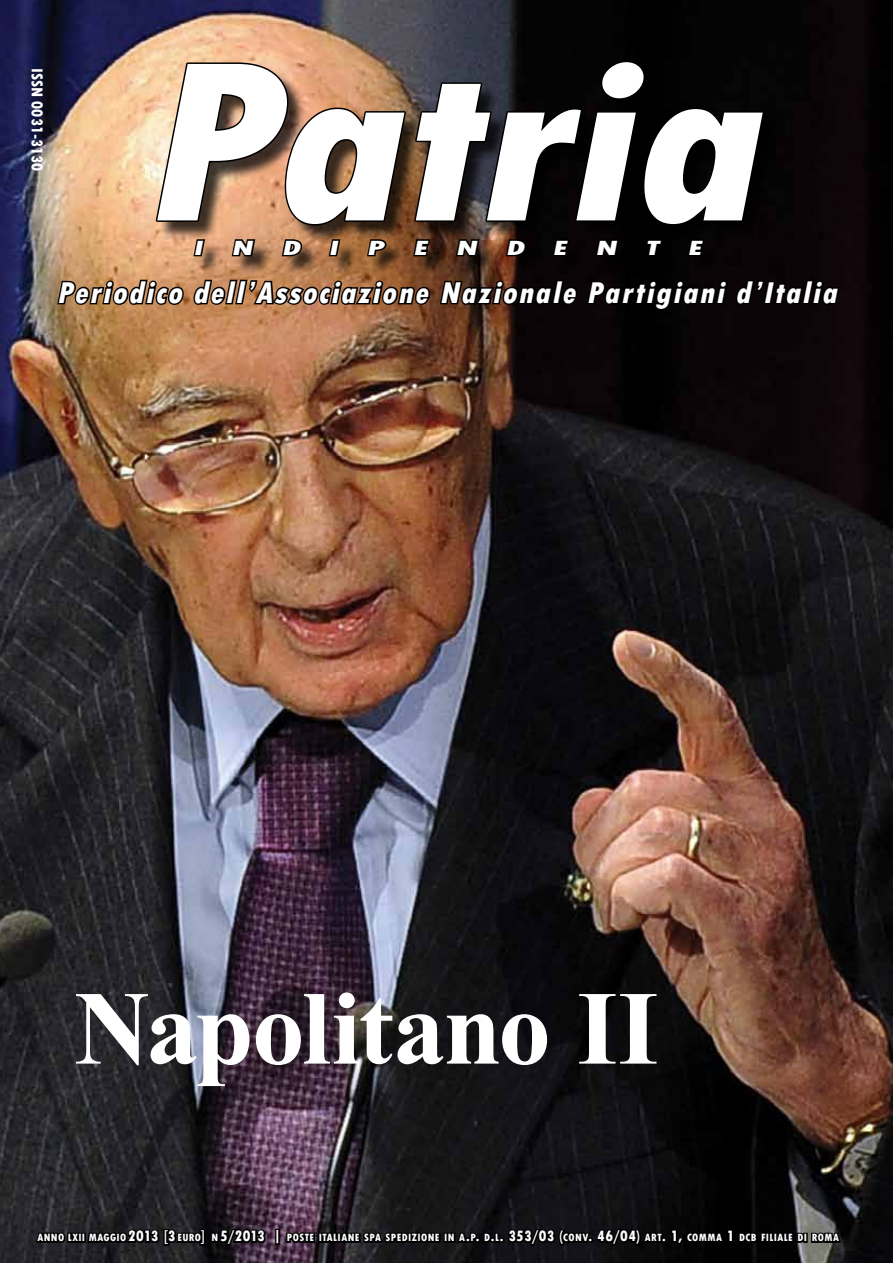
<style>
.page{position:relative;width:893px;height:1263px;background:#fff}
.page>*{position:absolute;margin:0;border:0;box-sizing:border-box;transform-origin:0 0}
.t1{font:italic 800 condensed 240px "Tw Cen";color:#fff;scale:1.13 1}
.t2{font:700 105px "Times New Roman";letter-spacing:-.02em;color:#fff}
.t3{font:italic 800 condensed 31.5px "Tw Cen";color:#fff}
.t4{font:italic 800 condensed 21.6px "Tw Cen";color:#fff;scale:1.67 1}
.t5{font:800 condensed 16.5px "Tw Cen";color:#fff}
.t6{font:800 condensed 10.95px "Tw Cen";letter-spacing:.035em;color:#fff}
.s1{font-size:15.75px}
</style>
<div class="page">
<img style="left:0;top:0;width:893px;height:1263px">
<svg style="left:34px;top:1188px;width:234px;height:70px;background:#211e23"></svg>
<div style="left:275px;top:1229px;width:5px;height:16px;border:3px solid #000"></div>
<svg style="left:285px;top:1188px;width:558px;height:70px;background:#19171a"></svg>
<div style="left:159px;top:63px;width:623px;height:181px;background:#000;opacity:.75"></div>
<svg style="left:154px;top:59px;width:612px;height:168px;background:#3e3128"></svg>
<svg style="left:56px;top:268px;width:376px;height:54px;background:#8b613f"></svg>
<svg style="left:438px;top:277px;width:141px;height:45px;background:#25140d"></svg>
<div style="left:585px;top:278px;width:256px;height:44px;background:#070404"></div>
<div style="left:196px;top:242px;width:527px;height:33px;background:#000;opacity:.75"></div>
<svg style="left:192px;top:238px;width:15px;height:20px"></svg>
<svg style="left:230px;top:238px;width:27px;height:20px"></svg>
<svg style="left:280px;top:237px;width:24px;height:21px"></svg>
<svg style="left:327px;top:238px;width:15px;height:20px"></svg>
<svg style="left:365px;top:237px;width:24px;height:21px"></svg>
<svg style="left:411px;top:238px;width:21px;height:20px"></svg>
<svg style="left:454px;top:238px;width:27px;height:20px"></svg>
<svg style="left:504px;top:237px;width:24px;height:21px"></svg>
<svg style="left:551px;top:238px;width:21px;height:20px"></svg>
<svg style="left:594px;top:238px;width:27px;height:20px"></svg>
<svg style="left:644px;top:238px;width:21px;height:20px"></svg>
<svg style="left:686px;top:238px;width:20px;height:20px"></svg>
<h3 class="t5" style="left:47px;top:68px;width:105px;rotate:90deg">ISSN 0031-3130</h3>
<h1 class="t1" style="left:138px;top:1px;width:597px">Patria</h1>
<h3 class="t4" style="left:193px;top:235px;width:19px">in</h3>
<h3 class="t4" style="left:281px;top:235px;width:46px">d ip</h3>
<h3 class="t4" style="left:412px;top:235px;width:37px">e n</h3>
<h3 class="t4" style="left:505px;top:235px;width:65px">den</h3>
<h3 class="t4" style="left:645px;top:235px;width:39px">t e</h3>
<h3 class="t3" style="left:57px;top:274px;width:789px">Periodico dell’Associazione Nazionale Partigiani d’Italia</h3>
<h2 class="t2" style="left:75px;top:956px;width:586px">Napolitano II</h2>
<p class="t6" style="left:38px;top:1231px;width:803px">ANNO LXII MAGGIO <span class="s1">2013</span> <span class="s1">[</span><span class="s1">3</span> EURO<span class="s1">]</span> N <span class="s1">5/2013</span> <span class="s1">|</span> POSTE ITALIANE SPA SPEDIZIONE IN A<span class="s1">.</span>P<span class="s1">.</span> D<span class="s1">.</span>L<span class="s1">. 353/03 (</span>CONV<span class="s1">. 46/04)</span> ART<span class="s1">. 1,</span> COMMA <span class="s1">1</span> DCB FILIALE DI ROMA</p>
</div>
